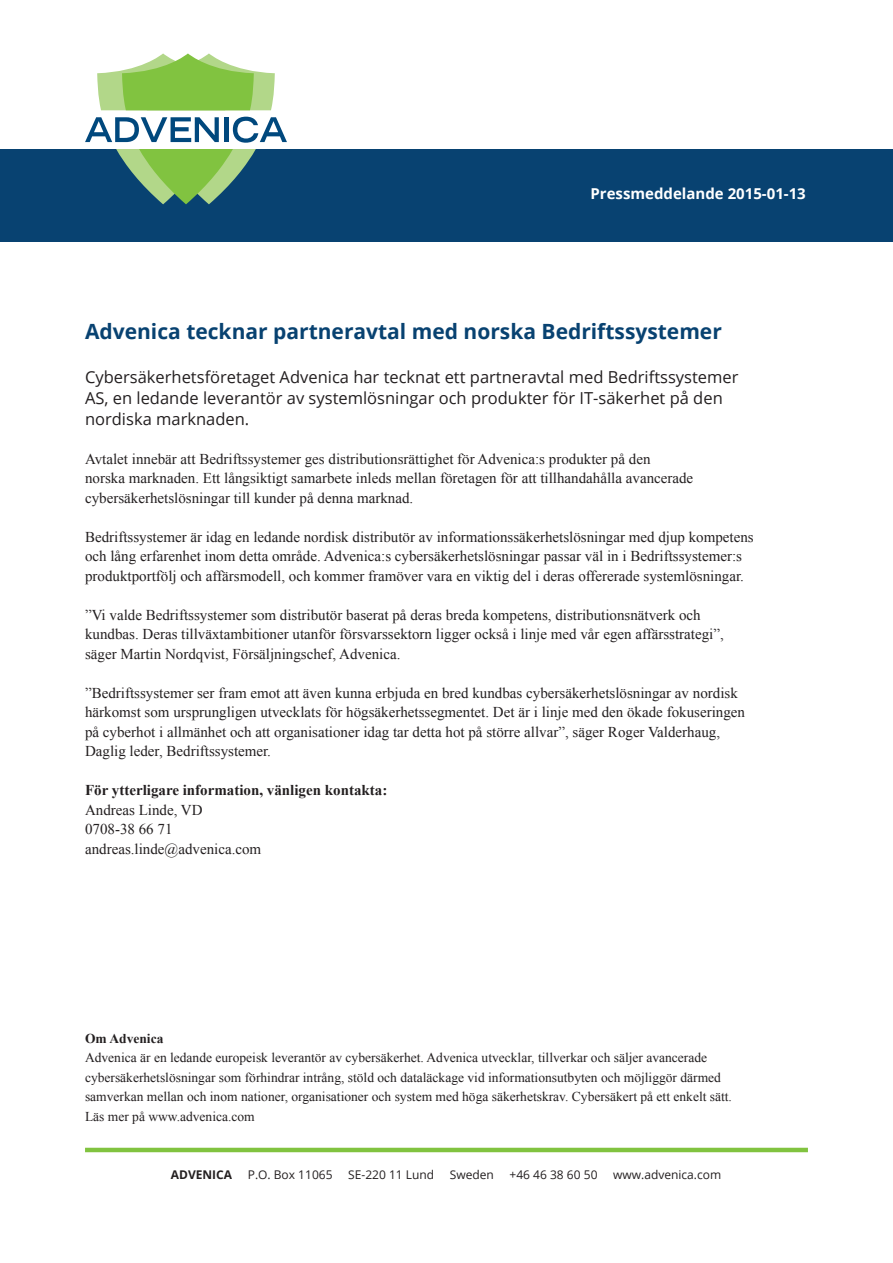
<style>
.page{position:relative;width:893px;height:1263px;background:#fff}
.page>*{position:absolute;margin:0;border:0;box-sizing:border-box;transform-origin:0 0}
.t1{font:700 21px "Open Sans";color:#084271}
.t2{font:16.5px/21px "Open Sans";color:#231f20}
.t3{font:15px/19.5px "Times New Roman";color:#231f20}
.t4{font:700 15px "Times New Roman";color:#231f20}
.t5{font:700 15px "Open Sans";color:#fff}
.t6{font:13.5px/19.5px "Times New Roman";color:#231f20}
.t7{font:700 13.5px "Times New Roman";color:#231f20}
.t8{font:12px "Open Sans";color:#231f20}
.t9{font:700 12px "Open Sans";color:#231f20}
</style>
<div class="page">
<div style="left:0;top:148px;width:893px;height:94px;background:#084271"></div>
<hr style="left:85px;top:1148px;width:723px;height:4px;background:#81c340">
<svg style="left:85px;top:117px;width:202px;height:87px"></svg>
<svg style="left:97px;top:53px;width:178px;height:57px"></svg>
<div style="left:0;top:143px;width:893px;height:6px;background:#fff"></div>
<p class="t5" style="left:590px;top:183px;width:217px">Pressmeddelande 2015-01-13</p>
<p class="t1" style="left:85px;top:317px;width:638px">Advenica tecknar partneravtal med norska Bedriftssystemer</p>
<p class="t2" style="left:85px;top:366px;width:655px">Cybersäkerhetsföretaget Advenica har tecknat ett partneravtal med Bedriftssystemer<br>AS, en ledande leverantör av systemlösningar och produkter för IT-säkerhet på den nordiska marknaden.</p>
<p class="t3" style="left:85px;top:449px;width:610px">Avtalet innebär att Bedriftssystemer ges distributionsrättighet för Advenica:s produkter på den norska marknaden. Ett långsiktigt samarbete inleds mellan företagen för att tillhandahålla avancerade cybersäkerhetslösningar till kunder på denna marknad.</p>
<p class="t3" style="left:85px;top:527px;width:670px">Bedriftssystemer är idag en ledande nordisk distributör av informationssäkerhetslösningar med djup kompetens och lång erfarenhet inom detta område. Advenica:s cybersäkerhetslösningar passar väl in i Bedriftssystemer:s produktportfölj och affärsmodell, och kommer framöver vara en viktig del i deras offererade systemlösningar.</p>
<p class="t3" style="left:85px;top:605px;width:640px">”Vi valde Bedriftssystemer som distributör baserat på deras breda kompetens, distributionsnätverk och kundbas. Deras tillväxtambitioner utanför försvarssektorn ligger också i linje med vår egen affärsstrategi”, säger Martin Nordqvist, Försäljningschef, Advenica.</p>
<p class="t3" style="left:85px;top:683px;width:661px">”Bedriftssystemer ser fram emot att även kunna erbjuda en bred kundbas cybersäkerhetslösningar av nordisk härkomst som ursprungligen utvecklats för högsäkerhetssegmentet. Det är i linje med den ökade fokuseringen på cyberhot i allmänhet och att organisationer idag tar detta hot på större allvar”, säger Roger Valderhaug, Daglig leder, Bedriftssystemer.</p>
<p class="t4" style="left:85px;top:780px;width:304px">För ytterligare information, vänligen kontakta:</p>
<p class="t3" style="left:85px;top:800px;width:119px">Andreas Linde, VD</p>
<p class="t3" style="left:85px;top:819px;width:89px">0708-38 66 71</p>
<p class="t3" style="left:85px;top:839px;width:178px">andreas.linde@advenica.com</p>
<p class="t7" style="left:85px;top:1029px;width:80px">Om Advenica</p>
<p class="t6" style="left:85px;top:1048px;width:648px">Advenica är en ledande europeisk leverantör av cybersäkerhet. Advenica utvecklar, tillverkar och säljer avancerade cybersäkerhetslösningar som förhindrar intrång, stöld och dataläckage vid informationsutbyten och möjliggör därmed samverkan mellan och inom nationer, organisationer och system med höga säkerhetskrav. Cybersäkert på ett enkelt sätt.</p>
<p class="t6" style="left:85px;top:1106px;width:171px">Läs mer på www.advenica.com</p>
<p class="t9" style="left:171px;top:1166px;width:63px">ADVENICA</p>
<p class="t8" style="left:248px;top:1167px;width:86px">P.O. Box 11065</p>
<p class="t8" style="left:348px;top:1167px;width:88px">SE-220 11 Lund</p>
<p class="t8" style="left:450px;top:1167px;width:46px">Sweden</p>
<p class="t8" style="left:510px;top:1167px;width:89px">+46 46 38 60 50</p>
<p class="t8" style="left:613px;top:1167px;width:110px">www.advenica.com</p>
</div>
